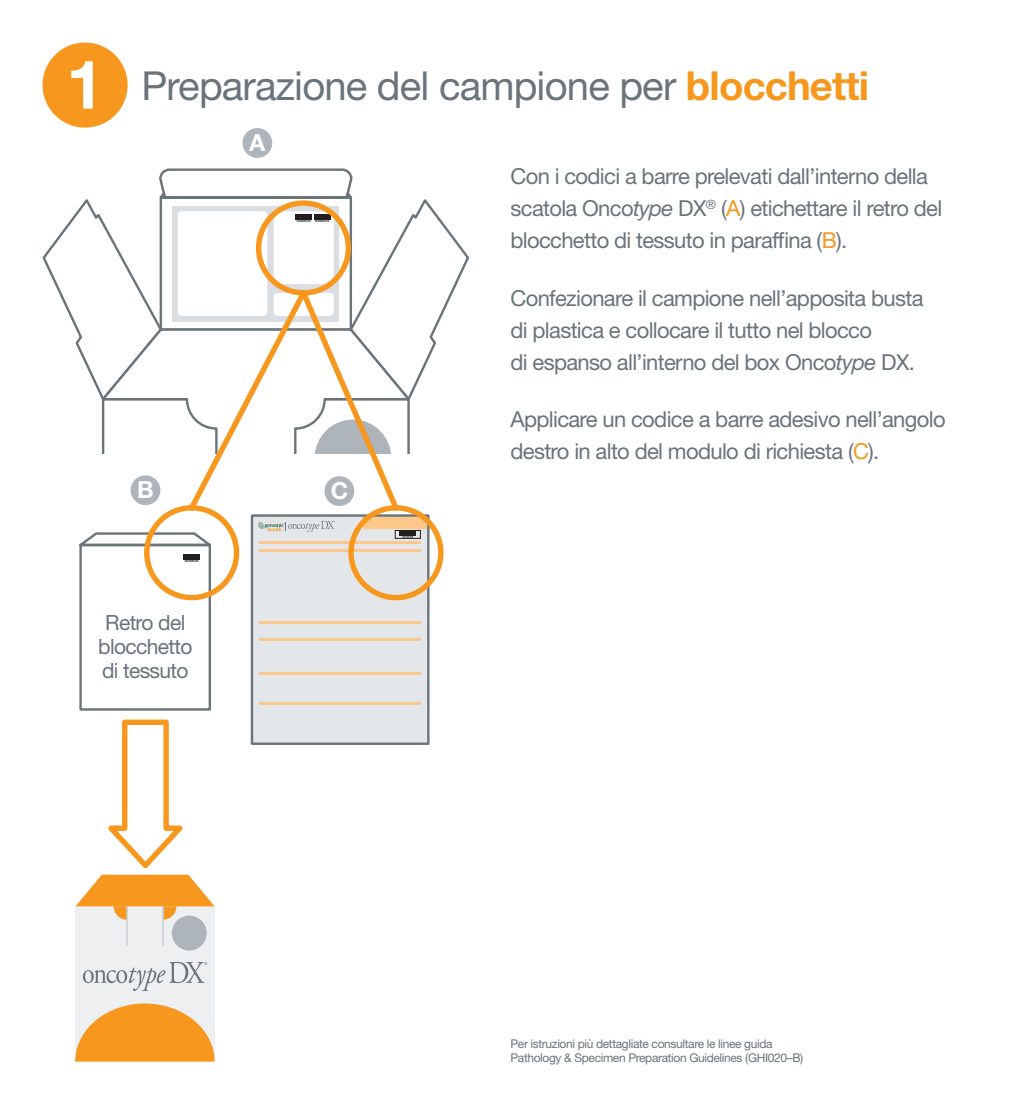
<style>
.page{position:relative;width:1021px;height:1106px;background:#fff}
.page>*{position:absolute;margin:0;border:0;box-sizing:border-box;transform-origin:0 0}
.t1{font:40px "Helvetica Neue LT Std";letter-spacing:-.02em;color:#6a747b}
.t2{font:700 23.6px "Helvetica Neue LT Std";color:#fff}
.t3{font:22px/32px "Helvetica Neue LT Std";letter-spacing:-.03em;color:#6a747b}
.t4{font:21px/24px "Helvetica Neue LT Std";letter-spacing:-.03em;color:#6a747b;text-align:center}
.t5{font:12px/14.4px "Helvetica Neue LT Std";letter-spacing:-.03em;color:#6a747b}
.t6{font:700 3.2px "Helvetica Neue LT Std";color:#231f20}
.s1{font-weight:700;font-size:67.6px;color:#fff}
.s2{font-weight:700;color:#f7971d}
.s3{font-style:italic}
.s4{color:#f7971d}
</style>
<div class="page">
<svg style="left:159px;top:168px;width:194px;height:20px"></svg>
<svg style="left:43px;top:188px;width:426px;height:203px"></svg>
<div style="left:75px;top:906px;width:139px;height:155px;background:#edeff1"></div>
<svg style="left:75px;top:1003px;width:139px;height:58px"></svg>
<svg style="left:83px;top:962px;width:124px;height:29px"></svg>
<div style="left:172px;top:915px;width:35px;height:35px;background:#adb4ba;border-radius:50%"></div>
<svg style="left:75px;top:874px;width:139px;height:71px"></svg>
<hr style="left:126px;top:906px;width:2px;height:39px;background:#ccd1d5">
<hr style="left:162px;top:906px;width:2px;height:39px;background:#ccd1d5">
<svg style="left:79px;top:532px;width:20px;height:179px"></svg>
<svg style="left:99px;top:198px;width:347px;height:671px"></svg>
<div style="left:43px;top:43px;width:85px;height:85px;background:#f7971d;border-radius:50%"></div>
<div style="left:242px;top:128px;width:30px;height:30px;background:#adb4ba;border-radius:50%"></div>
<div style="left:131px;top:475px;width:29px;height:30px;background:#adb4ba;border-radius:50%"></div>
<div style="left:324px;top:476px;width:30px;height:30px;background:#adb4ba;border-radius:50%"></div>
<h1 class="t1" style="left:66px;top:62px;width:804px"><span class="s1">1</span> Preparazione del campione per <span class="s2">blocchetti</span></h1>
<p class="t2" style="left:249px;top:128px;width:18px">A</p>
<p class="t6" style="left:297px;top:219px;width:15px">S040KO8</p>
<p class="t6" style="left:315px;top:219px;width:15px">S040KO8</p>
<p class="t2" style="left:137px;top:475px;width:18px">B</p>
<p class="t6" style="left:185px;top:559px;width:15px">S040KO8</p>
<p class="t4" style="left:98px;top:610px;width:96px">Retro del blocchetto di tessuto</p>
<p class="t2" style="left:331px;top:476px;width:19px">C</p>
<p class="t3" style="left:510px;top:160px;width:433px">Con i codici a barre prelevati dall’interno della scatola Onco<span class="s3">type</span> DX<sup>®</sup> (<span class="s4">A</span>) etichettare il retro del blocchetto di tessuto in paraffina (<span class="s4">B</span>).</p>
<p class="t3" style="left:510px;top:282px;width:414px">Confezionare il campione nell’apposita busta di plastica e collocare il tutto nel blocco<br>di espanso all’interno del box Onco<span class="s3">type</span> DX.</p>
<p class="t3" style="left:510px;top:403px;width:436px">Applicare un codice a barre adesivo nell’angolo destro in alto del modulo di richiesta (<span class="s4">C</span>).</p>
<p class="t5" style="left:510px;top:1036px;width:294px">Per istruzioni più dettagliate consultare le linee guida<br>Pathology &amp; Specimen Preparation Guidelines (GHI020–B)</p>
</div>
